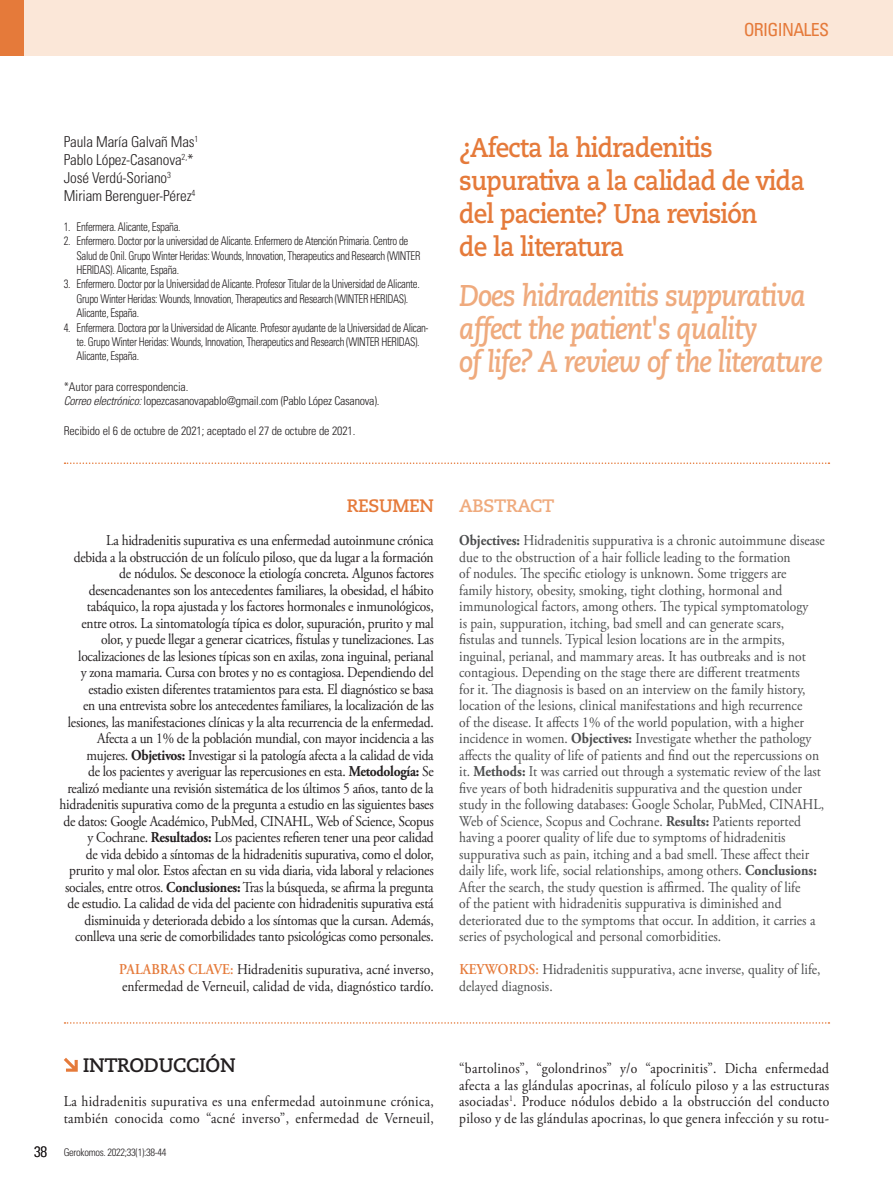
<style>
.page{position:relative;width:893px;height:1191px;background:#fff}
.page>*{position:absolute;margin:0;border:0;box-sizing:border-box;transform-origin:0 0}
.INC_-_Titulo_ING{font:italic 700 30px/33px "Caecilia LT Std";letter-spacing:-.04em;color:#efaa7d;scale:.9 1}
.INC_-_Titulo_ESP{font:700 27px/33px "Caecilia LT Std";letter-spacing:-.03em;color:#e57a3a;scale:.9 1}
.GAL_-_Cat_A_primeres{font:700 19.5px "Caecilia LT Std";letter-spacing:-.02em;color:#231f20}
.t1{font:condensed 18px "Univers LT Std";letter-spacing:-.04em;color:#e57a3a}
.GAL_-_Cat_A{font:700 18px "Caecilia LT Std";letter-spacing:-.02em;color:#efaa7d}
.INC_-_Cat_A_ESP{font:700 18px "Caecilia LT Std";letter-spacing:-.02em;color:#e57a3a}
.INC_-_Gal_intro_ESP{font:15px/16.5px "Adobe Garamond Pro";letter-spacing:-.02em;color:#231f20;text-align:right;scale:.9 1}
.INC_-_Gal_intro_ENG{font:15px/16.5px "Adobe Garamond Pro";color:#4b4c4d;scale:.9 1}
.GAL_-_Galerada_Prime{font:15px/16.5px "Adobe Garamond Pro";letter-spacing:.02em;color:#231f20;scale:.9 1}
.INC_-_Gal_intro_ESP-2{font:15px/16.5px "Adobe Garamond Pro";color:#231f20;scale:.9 1}
.INC_-_Autores{font:300 condensed 15px "Univers LT Std";letter-spacing:-.01em;color:#231f20}
.INC_-_Carrecs___corr{font:300 condensed 12px/14.4px "Univers LT Std";letter-spacing:-.03em;color:#231f20;scale:.9 1}
.INC_-_Carrecs___corr-2{font:300 condensed 12px "Univers LT Std";letter-spacing:-.01em;color:#231f20}
.INC_-_Carrecs___corr-3{font:300 condensed 12px "Univers LT Std";letter-spacing:-.03em;color:#231f20}
.t2{font:300 condensed 10.5px "Univers LT Std";letter-spacing:-.03em;color:#231f20}
.s1{font-style:italic}
.s2{font-weight:700}
.s3{font-weight:600;color:#e57a3a}
.s4{font-size:15px}
</style>
<div class="page">
<div style="left:0;top:0;width:893px;height:55px;background:#fbe7d8"></div>
<div style="left:0;top:0;width:24px;height:55px;background:#e57a3a"></div>
<svg style="left:64px;top:1058px;width:14px;height:13px"></svg>
<svg style="left:65px;top:462px;width:764px;height:2px"></svg>
<svg style="left:65px;top:1022px;width:764px;height:1px"></svg>
<p class="t1" style="left:744px;top:18px;width:87px">ORIGINALES</p>
<p class="INC_-_Autores" style="left:64px;top:133px;width:136px">Paula María Galvañ Mas<sup>1</sup></p>
<p class="INC_-_Autores" style="left:64px;top:151px;width:132px">Pablo López-Casanova<sup>2,</sup>*</p>
<p class="INC_-_Autores" style="left:64px;top:169px;width:109px">José Verdú-Soriano<sup>3</sup></p>
<p class="INC_-_Autores" style="left:64px;top:187px;width:133px">Miriam Berenguer-Pérez<sup>4</sup></p>
<p class="INC_-_Carrecs___corr" style="left:64px;top:219px;width:131px">1. Enfermera. Alicante, España.</p>
<p class="INC_-_Carrecs___corr" style="left:77px;top:234px;width:384px;text-indent:-13px">2. Enfermero. Doctor por la universidad de Alicante. Enfermero de Atención Primaria. Centro de<br>Salud de Onil. Grupo Winter Heridas: Wounds, Innovation, Therapeutics and Research (WINTER<br>HERIDAS). Alicante, España.</p>
<p class="INC_-_Carrecs___corr" style="left:77px;top:277px;width:383px;text-indent:-13px">3. Enfermero. Doctor por la Universidad de Alicante. Profesor Titular de la Universidad de Alicante.<br>Grupo Winter Heridas: Wounds, Innovation, Therapeutics and Research (WINTER HERIDAS).<br>Alicante, España.</p>
<p class="INC_-_Carrecs___corr" style="left:77px;top:320px;width:393px;text-indent:-13px">4. Enfermera. Doctora por la Universidad de Alicante. Profesor ayudante de la Universidad de Alican&shy;te. Grupo Winter Heridas: Wounds, Innovation, Therapeutics and Research (WINTER HERIDAS).<br>Alicante, España.</p>
<p class="INC_-_Carrecs___corr-2" style="left:64px;top:379px;width:126px">*Autor para correspondencia.</p>
<p class="INC_-_Carrecs___corr-3" style="left:64px;top:394px;width:317px"><span class="s1">Correo electrónico:</span> lopezcasanovapablo@gmail.com (Pablo López Casanova).</p>
<p class="INC_-_Carrecs___corr-2" style="left:64px;top:424px;width:293px">Recibido el 6 de octubre de 2021; aceptado el 27 de octubre de 2021.</p>
<p class="INC_-_Cat_A_ESP" style="left:347px;top:495px;width:88px">RESUMEN</p>
<p class="INC_-_Gal_intro_ESP" style="left:60px;top:532px;width:417px">La hidradenitis supurativa es una enfermedad autoinmune crónica<br>debida a la obstrucción de un folículo piloso, que da lugar a la formación de nódulos. Se desconoce la etiología concreta. Algunos factores desencadenantes son los antecedentes familiares, la obesidad, el hábito tabáquico, la ropa ajustada y los factores hormonales e inmunológicos, entre otros. La sintomatología típica es dolor, supuración, prurito y mal olor, y puede llegar a generar cicatrices, fístulas y tunelizaciones. Las localizaciones de las lesiones típicas son en axilas, zona inguinal, perianal<br>y zona mamaria. Cursa con brotes y no es contagiosa. Dependiendo del estadio existen diferentes tratamientos para esta. El diagnóstico se basa<br>en una entrevista sobre los antecedentes familiares, la localización de las lesiones, las manifestaciones clínicas y la alta recurrencia de la enfermedad.<br>Afecta a un 1% de la población mundial, con mayor incidencia a las mujeres. <span class="s2">Objetivos:</span> Investigar si la patología afecta a la calidad de vida<br>de los pacientes y averiguar las repercusiones en esta. <span class="s2">Metodología:</span> Se realizó mediante una revisión sistemática de los últimos 5 años, tanto de la hidradenitis supurativa como de la pregunta a estudio en las siguientes bases de datos: Google Académico, PubMed, CINAHL, Web of Science, Scopus y Cochrane. <span class="s2">Resultados:</span> Los pacientes refieren tener una peor calidad<br>de vida debido a síntomas de la hidradenitis supurativa, como el dolor, prurito y mal olor. Estos afectan en su vida diaria, vida laboral y relaciones sociales, entre otros. <span class="s2">Conclusiones:</span> Tras la búsqueda, se afirma la pregunta de estudio. La calidad de vida del paciente con hidradenitis supurativa está disminuida y deteriorada debido a los síntomas que la cursan. Además, conlleva una serie de comorbilidades tanto psicológicas como personales.</p>
<p class="INC_-_Gal_intro_ESP-2" style="left:119px;top:961px;width:351px"><span class="s3">PALABRAS CLAVE:</span> Hidradenitis supurativa, acné inverso, enfermedad de Verneuil, calidad de vida, diagnóstico tardío.</p>
<p class="GAL_-_Cat_A_primeres" style="left:83px;top:1053px;width:154px">INTRODUCCIÓN</p>
<p class="GAL_-_Galerada_Prime" style="left:64px;top:1093px;width:413px">La hidradenitis supurativa es una enfermedad autoinmune crónica, también conocida como “acné inverso”, enfermedad de Verneuil,</p>
<p class="t2" style="left:34px;top:1145px;width:134px"><span class="s4">38</span> Gerokomos. 2022;33(1):38-44</p>
<p class="INC_-_Titulo_ESP" style="left:459px;top:131px;width:385px">¿Afecta la hidradenitis supurativa a la calidad de vida del paciente? Una revisión<br>de la literatura</p>
<p class="INC_-_Titulo_ING" style="left:459px;top:279px;width:405px">Does hidradenitis suppurativa affect the patient's quality<br>of life? A review of the literature</p>
<p class="GAL_-_Cat_A" style="left:459px;top:495px;width:97px">ABSTRACT</p>
<p class="INC_-_Gal_intro_ENG" style="left:459px;top:532px;width:408px"><span class="s2">Objectives:</span> Hidradenitis suppurativa is a chronic autoimmune disease due to the obstruction of a hair follicle leading to the formation<br>of nodules. The specific etiology is unknown. Some triggers are<br>family history, obesity, smoking, tight clothing, hormonal and immunological factors, among others. The typical symptomatology<br>is pain, suppuration, itching, bad smell and can generate scars,<br>fistulas and tunnels. Typical lesion locations are in the armpits, inguinal, perianal, and mammary areas. It has outbreaks and is not contagious. Depending on the stage there are different treatments<br>for it. The diagnosis is based on an interview on the family history, location of the lesions, clinical manifestations and high recurrence<br>of the disease. It affects 1% of the world population, with a higher incidence in women. <span class="s2">Objectives:</span> Investigate whether the pathology affects the quality of life of patients and find out the repercussions on it. <span class="s2">Methods:</span> It was carried out through a systematic review of the last five years of both hidradenitis suppurativa and the question under study in the following databases: Google Scholar, PubMed, CINAHL, Web of Science, Scopus and Cochrane. <span class="s2">Results:</span> Patients reported having a poorer quality of life due to symptoms of hidradenitis suppurativa such as pain, itching and a bad smell. These affect their daily life, work life, social relationships, among others. <span class="s2">Conclusions:<br></span>After the search, the study question is affirmed. The quality of life<br>of the patient with hidradenitis suppurativa is diminished and deteriorated due to the symptoms that occur. In addition, it carries a series of psychological and personal comorbidities.</p>
<p class="INC_-_Gal_intro_ENG" style="left:459px;top:961px;width:403px"><span class="s3">KEYWORDS:</span> Hidradenitis suppurativa, acne inverse, quality of life, delayed diagnosis.</p>
<p class="GAL_-_Galerada_Prime" style="left:459px;top:1060px;width:413px;text-align:justify">“bartolinos”, “golondrinos” y/o “apocrinitis”. Dicha enfermedad afecta a las glándulas apocrinas, al folículo piloso y a las estructuras asociadas<sup>1</sup>. Produce nódulos debido a la obstrucción del conducto piloso y de las glándulas apocrinas, lo que genera infección y su rotu-</p>
</div>
